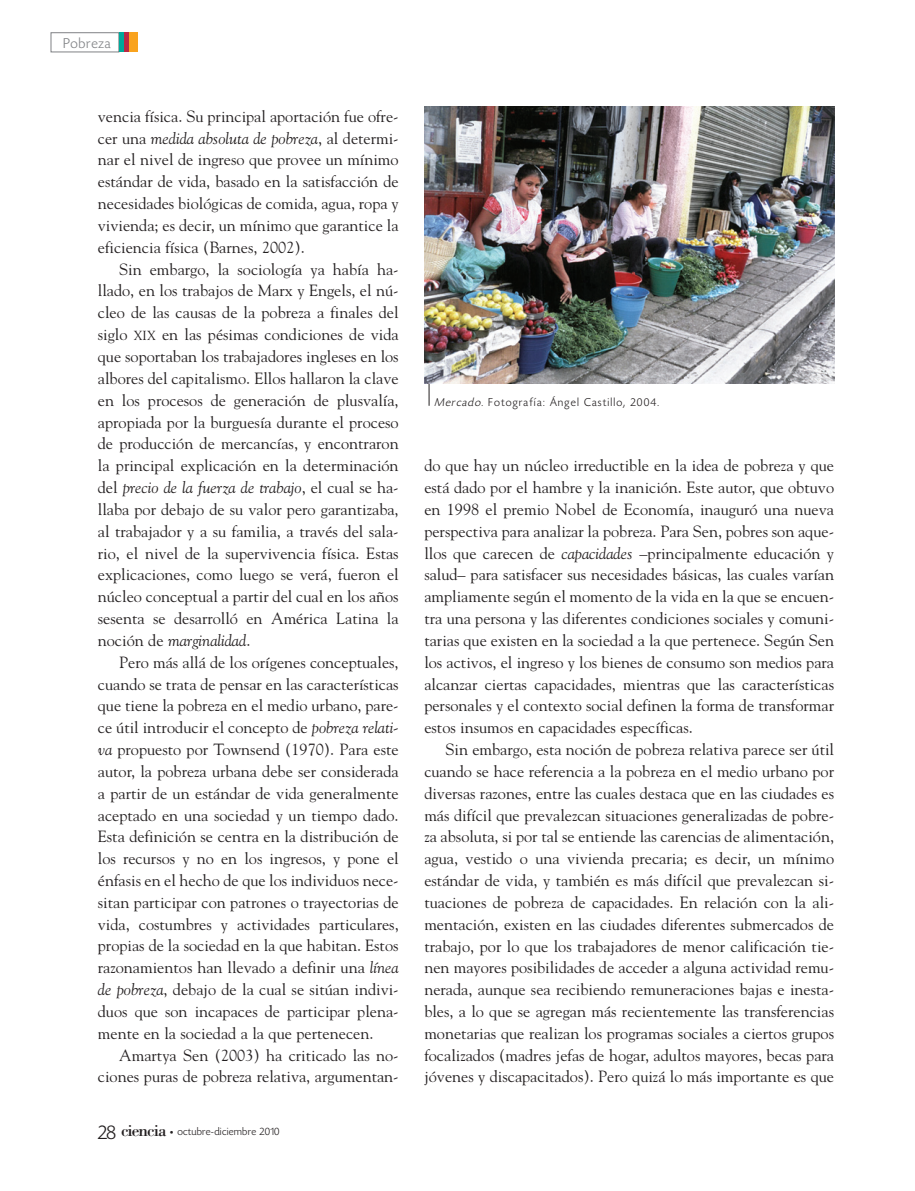
<style>
.page{position:relative;width:915px;height:1191px;background:#fff}
.page>*{position:absolute;margin:0;border:0;box-sizing:border-box;transform-origin:0 0}
.t1{font:17.25px "Bodoni";letter-spacing:-.05em;color:#231f20}
.t2{font:16.2px/21.8px "Goudy";color:#231f20;text-align:justify}
.t3{font:300 15px "Today HEF";letter-spacing:.045em;color:#808285}
.t4{font:300 12px "Today HEF";letter-spacing:.095em;color:#231f20}
.t5{font:300 11.25px "Today HEF";letter-spacing:.025em;color:#231f20}
.s1{font-style:italic}
.s2{font-size:13.05px}
.s3{font-family:"Today HEF";font-weight:300;font-size:21px}
.s4{font-family:"Officina Sans";font-weight:400;font-size:7.5px}
</style>
<div class="page">
<div style="left:51px;top:32px;width:68px;height:20px;border:1px solid #808285"></div>
<div style="left:128px;top:32px;width:9px;height:20px;background:#f9a31e"></div>
<hr style="left:124px;top:32px;width:4px;height:20px;background:#bb2945">
<div style="left:119px;top:32px;width:5px;height:20px;background:#00a99b"></div>
<img style="left:424px;top:106px;width:409px;height:278px">
<svg style="left:428px;top:384px;width:1px;height:22px"></svg>
<p class="t3" style="left:63px;top:37px;width:49px">Pobreza</p>
<p class="t2" style="left:98px;top:107px;width:302px">vencia física. Su principal aportación fue ofre&shy;cer una <span class="s1">medida absoluta de pobreza</span>, al determi&shy;nar el nivel de ingreso que provee un mínimo estándar de vida, basado en la satisfacción de necesidades biológicas de comida, agua, ropa y vivienda; es decir, un mínimo que garantice la eficiencia física (Barnes, 2002).</p>
<p class="t2" style="left:98px;top:259px;width:302px;text-indent:21px">Sin embargo, la sociología ya había ha&shy;llado, en los trabajos de Marx y Engels, el nú&shy;cleo de las causas de la pobreza a finales del siglo <span class="s2">XIX</span> en las pésimas condiciones de vida que soportaban los trabajadores ingleses en los albores del capitalismo. Ellos hallaron la clave en los procesos de generación de plusvalía, apropiada por la burguesía durante el proceso de producción de mercancías, y encontraron la principal explicación en la determinación del <span class="s1">precio de la fuerza de trabajo</span>, el cual se ha&shy;llaba por debajo de su valor pero garantizaba, al trabajador y a su familia, a través del sala&shy;rio, el nivel de la supervivencia física. Estas explicaciones, como luego se verá, fueron el núcleo conceptual a partir del cual en los años sesenta se desarrolló en América Latina la noción de <span class="s1">marginalidad</span>.</p>
<p class="t2" style="left:98px;top:652px;width:302px;text-indent:21px">Pero más allá de los orígenes conceptuales, cuando se trata de pensar en las características que tiene la pobreza en el medio urbano, pare&shy;ce útil introducir el concepto de <span class="s1">pobreza relati&shy;va</span> propuesto por Townsend (1970). Para este autor, la pobreza urbana debe ser considerada a partir de un estándar de vida generalmente aceptado en una sociedad y un tiempo dado.<br>Esta definición se centra en la distribución de los recursos y no en los ingresos, y pone el énfasis en el hecho de que los individuos nece&shy;sitan participar con patrones o trayectorias de vida, costumbres y actividades particulares, propias de la sociedad en la que habitan. Estos razonamientos han llevado a definir una <span class="s1">línea de pobreza</span>, debajo de la cual se sitúan indivi&shy;duos que son incapaces de participar plena&shy;mente en la sociedad a la que pertenecen.</p>
<p class="t2" style="left:98px;top:1045px;width:302px;text-align:right">Amartya Sen (2003) ha criticado las no&shy;ciones puras de pobreza relativa, argumentan-</p>
<p class="t1" style="left:98px;top:1123px;width:70px"><span class="s3">28</span> ciencia</p>
<p class="t5" style="left:170px;top:1127px;width:111px"><span class="s4">•</span> octubre-diciembre 2010</p>
<p class="t4" style="left:434px;top:397px;width:226px"><span class="s1">Mercado.</span> Fotografía: Ángel Castillo, 2004.</p>
<p class="t2" style="left:424px;top:456px;width:411px">do que hay un núcleo irreductible en la idea de pobreza y que está dado por el hambre y la inanición. Este autor, que obtuvo en 1998 el premio Nobel de Economía, inauguró una nueva perspectiva para analizar la pobreza. Para Sen, pobres son aque&shy;llos que carecen de <span class="s1">capacidades</span> –principalmente educación y salud– para satisfacer sus necesidades básicas, las cuales varían ampliamente según el momento de la vida en la que se encuen&shy;tra una persona y las diferentes condiciones sociales y comuni&shy;tarias que existen en la sociedad a la que pertenece. Según Sen los activos, el ingreso y los bienes de consumo son medios para alcanzar ciertas capacidades, mientras que las características personales y el contexto social definen la forma de transformar estos insumos en capacidades específicas.</p>
<p class="t2" style="left:424px;top:739px;width:411px;text-indent:21px">Sin embargo, esta noción de pobreza relativa parece ser útil cuando se hace referencia a la pobreza en el medio urbano por diversas razones, entre las cuales destaca que en las ciudades es más difícil que prevalezcan situaciones generalizadas de pobre&shy;za absoluta, si por tal se entiende las carencias de alimentación, agua, vestido o una vivienda precaria; es decir, un mínimo estándar de vida, y también es más difícil que prevalezcan si&shy;tuaciones de pobreza de capacidades. En relación con la ali&shy;mentación, existen en las ciudades diferentes submercados de trabajo, por lo que los trabajadores de menor calificación tie&shy;nen mayores posibilidades de acceder a alguna actividad remu&shy;nerada, aunque sea recibiendo remuneraciones bajas e inesta&shy;bles, a lo que se agregan más recientemente las transferencias monetarias que realizan los programas sociales a ciertos grupos focalizados (madres jefas de hogar, adultos mayores, becas para jóvenes y discapacitados). Pero quizá lo más importante es que</p>
</div>
